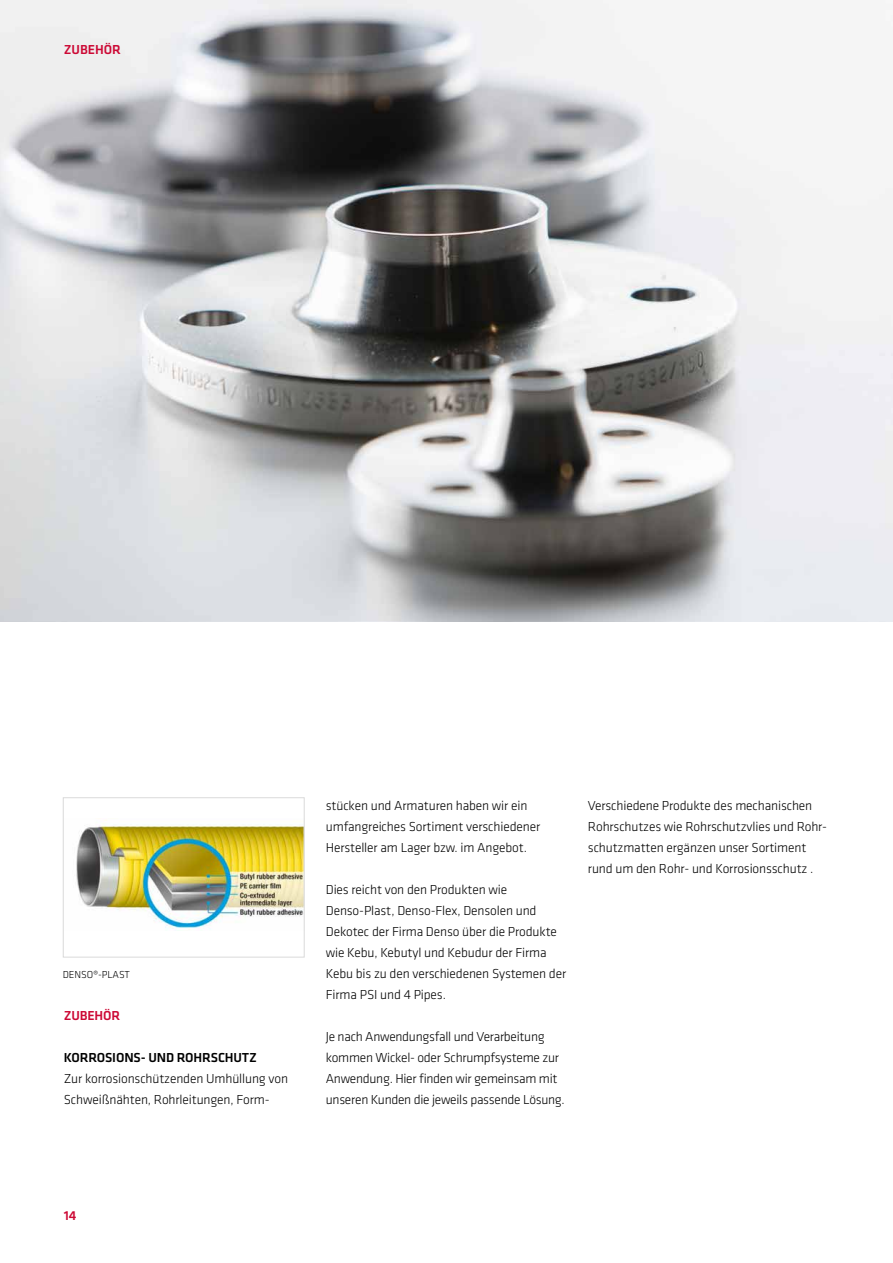
<style>
.page{position:relative;width:893px;height:1263px;background:#fff}
.page>*{position:absolute;margin:0;border:0;box-sizing:border-box;transform-origin:0 0}
.t1{font:300 13.5px/21px "GC Klavika Fein";letter-spacing:-.01em;color:#000}
.t2{font:500 13.5px "GC Klavika Fein";letter-spacing:-.01em;color:#000}
.t3{font:500 13.5px "GC Klavika Fein";color:#cc0935}
.t4{font:300 10.5px "GC Klavika Fein";letter-spacing:-.01em;color:#000}
</style>
<div class="page">
<img style="left:0;top:0;width:893px;height:621px">
<img style="left:76px;top:820px;width:227px;height:110px">
<div style="left:63px;top:797px;width:242px;height:160px;border:1px solid #dadada"></div>
<p class="t3" style="left:64px;top:40px;width:59px">ZUBEHÖR</p>
<p class="t4" style="left:63px;top:968px;width:69px">DENSO®-PLAST</p>
<p class="t3" style="left:64px;top:1006px;width:58px">ZUBEHÖR</p>
<p class="t2" style="left:64px;top:1048px;width:195px">KORROSIONS- UND ROHRSCHUTZ</p>
<p class="t1" style="left:64px;top:1068px;width:226px">Zur korrosionschützenden Umhüllung von<br>Schweißnähten, Rohrleitungen, Form-</p>
<p class="t1" style="left:326px;top:795px;width:216px">stücken und Armaturen haben wir ein umfangreiches Sortiment verschiedener<br>Hersteller am Lager bzw. im Angebot.</p>
<p class="t1" style="left:326px;top:879px;width:242px">Dies reicht von den Produkten wie Denso-Plast, Denso-Flex, Densolen und Dekotec der Firma Denso ü ber die Produkte wie Kebu, Kebutyl und Kebudur der Firma Kebu bis zu den verschiedenen Systemen der Firma PSI und 4 Pipes.</p>
<p class="t1" style="left:326px;top:1026px;width:240px">Je nach Anwendungsfall und Verarbeitung kommen Wickel- oder Schrumpfsysteme zur Anwendung. Hier finden wir gemeinsam mit unseren Kunden die jeweils passende Lösung.</p>
<p class="t1" style="left:588px;top:795px;width:241px">Verschiedene Produkte des mechanischen Rohrschutzes wie Rohrschutzvlies und Rohr&shy;schutzmatten ergänzen unser Sortiment rund um den Rohr- und Korrosionsschutz .</p>
<p class="t3" style="left:64px;top:1207px;width:14px">14</p>
</div>
